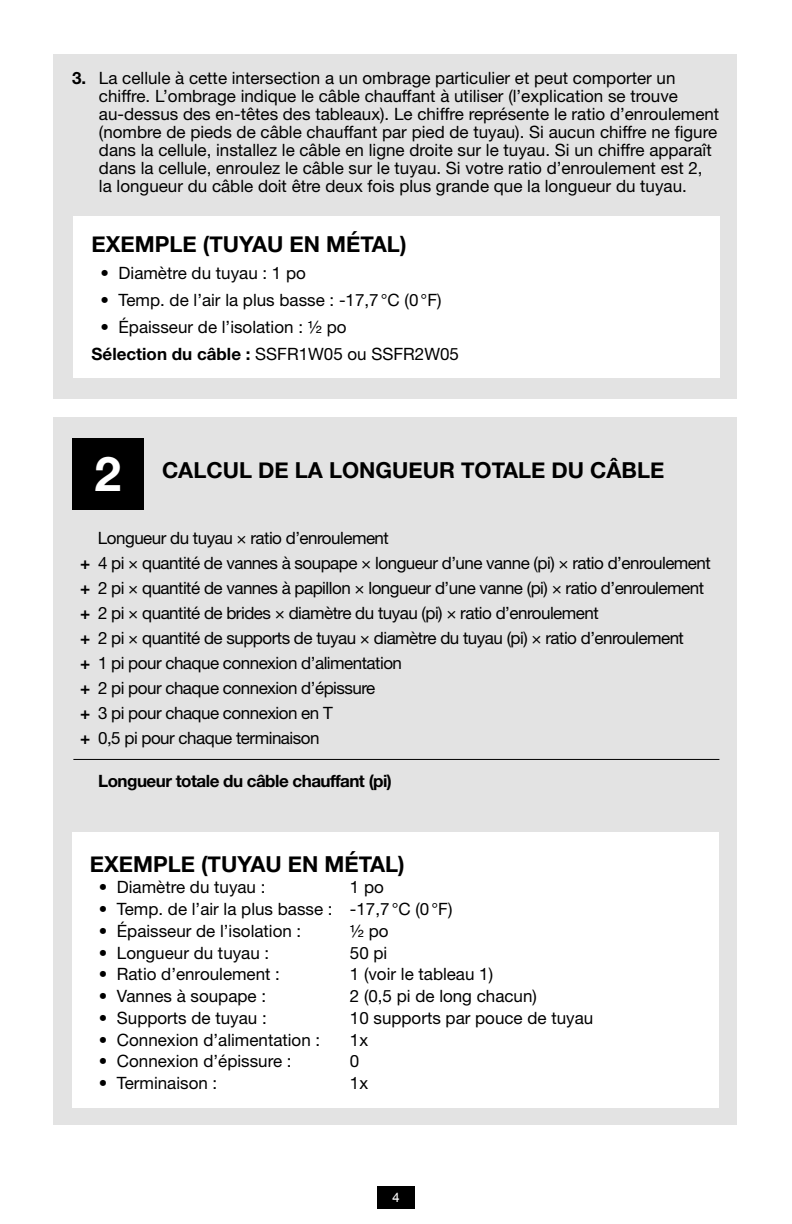
<style>
.page{position:relative;width:792px;height:1224px;background:#fff}
.page>*{position:absolute;margin:0;border:0;box-sizing:border-box;transform-origin:0 0}
.t1{font:700 22px "Helvetica Neue";color:#000}
.t2{font:17px/18px "Helvetica Neue LT Std";color:#000}
.t3{font:17px/25px "Helvetica Neue LT Std";letter-spacing:-.03em;color:#000}
.t4{font:700 17px "Helvetica Neue LT Std";letter-spacing:-.03em;color:#000}
.t5{font:13.2px "Arial";color:#fff}
.s1{font-weight:700}
.s2{font-family:"Helvetica Neue LT Std";font-size:48px;color:#fff}
</style>
<div class="page">
<div style="left:377px;top:1186px;width:38px;height:22px;background:#000"></div>
<div style="left:53px;top:54px;width:684px;height:345px;background:#e3e3e3"></div>
<div style="left:53px;top:418px;width:684px;height:707px;background:#e3e3e3"></div>
<hr style="left:73px;top:759px;width:646px;height:1px;background:#000">
<div style="left:73px;top:216px;width:647px;height:161px;background:#fff"></div>
<div style="left:72px;top:832px;width:647px;height:275px;background:#fff"></div>
<div style="left:72px;top:438px;width:72px;height:72px;background:#000"></div>
<p class="t2" style="left:99px;top:69px;width:622px;text-indent:-27px"><span class="s1">3.</span> La cellule à cette intersection a un ombrage particulier et peut comporter un chiffre. L’ombrage indique le câble chauffant à utiliser (l’explication se trouve au-dessus des en-têtes des tableaux). Le chiffre représente le ratio d’enroulement (nombre de pieds de câble chauffant par pied de tuyau). Si aucun chiffre ne figure dans la cellule, installez le câble en ligne droite sur le tuyau. Si un chiffre apparaît dans la cellule, enroulez le câble sur le tuyau. Si votre ratio d’enroulement est 2, la longueur du câble doit être deux fois plus grande que la longueur du tuyau.</p>
<p class="t1" style="left:92px;top:227px;width:316px">EXEMPLE (TUYAU EN MÉTAL)</p>
<p class="t2" style="left:101px;top:264px;width:207px">• Diamètre du tuyau : 1 po</p>
<p class="t2" style="left:101px;top:291px;width:343px">• Temp. de l’air la plus basse : -17,7°C (0°F)</p>
<p class="t2" style="left:92px;top:314px;width:369px;line-height:27px;text-indent:9px">• Épaisseur de l’isolation : ½ po<br><span class="s1">Sélection du câble :</span> SSFR1W05 ou SSFR2W05</p>
<p class="t1" style="left:95px;top:453px;width:571px"><span class="s2">2</span> CALCUL DE LA LONGUEUR TOTALE DU CÂBLE</p>
<p class="t3" style="left:80px;top:525px;width:632px;text-indent:18px">Longueur du tuyau × ratio d’enroulement<br><span class="s1">+</span> 4 pi × quantité de vannes à soupape × longueur d’une vanne (pi) × ratio d’enroulement <span class="s1">+</span> 2 pi × quantité de vannes à papillon × longueur d’une vanne (pi) × ratio d’enroulement <span class="s1">+</span> 2 pi × quantité de brides × diamètre du tuyau (pi) × ratio d’enroulement<br><span class="s1">+</span> 2 pi × quantité de supports de tuyau × diamètre du tuyau (pi) × ratio d’enroulement<br><span class="s1">+</span> 1 pi pour chaque connexion d’alimentation<br><span class="s1">+</span> 2 pi pour chaque connexion d’épissure<br><span class="s1">+</span> 3 pi pour chaque connexion en T<br><span class="s1">+</span> 0,5 pi pour chaque terminaison</p>
<p class="t4" style="left:98px;top:770px;width:295px">Longueur totale du câble chauffant (pi)</p>
<p class="t1" style="left:90px;top:846px;width:316px">EXEMPLE (TUYAU EN MÉTAL)</p>
<p class="t2" style="left:99px;top:878px;width:168px">• Diamètre du tuyau :</p>
<p class="t2" style="left:350px;top:878px;width:36px">1 po</p>
<p class="t2" style="left:99px;top:900px;width:355px">• Temp. de l’air la plus basse : -17,7°C (0°F)</p>
<p class="t2" style="left:99px;top:922px;width:204px">• Épaisseur de l’isolation :</p>
<p class="t2" style="left:350px;top:922px;width:40px">½ po</p>
<p class="t2" style="left:99px;top:943px;width:172px">• Longueur du tuyau :</p>
<p class="t2" style="left:350px;top:943px;width:39px">50 pi</p>
<p class="t2" style="left:99px;top:965px;width:183px">• Ratio d’enroulement :</p>
<p class="t2" style="left:350px;top:965px;width:145px">1 (voir le tableau 1)</p>
<p class="t2" style="left:99px;top:987px;width:169px">• Vannes à soupape :</p>
<p class="t2" style="left:350px;top:987px;width:189px">2 (0,5 pi de long chacun)</p>
<p class="t2" style="left:99px;top:1009px;width:169px">• Supports de tuyau :</p>
<p class="t2" style="left:350px;top:1009px;width:245px">10 supports par pouce de tuyau</p>
<p class="t2" style="left:99px;top:1030px;width:223px">• Connexion d’alimentation :</p>
<p class="t2" style="left:350px;top:1030px;width:20px">1x</p>
<p class="t2" style="left:99px;top:1052px;width:194px">• Connexion d’épissure :</p>
<p class="t2" style="left:350px;top:1052px;width:11px">0</p>
<p class="t2" style="left:99px;top:1074px;width:120px">• Terminaison :</p>
<p class="t2" style="left:350px;top:1074px;width:20px">1x</p>
<p class="t5" style="left:392px;top:1189px;width:9px">4</p>
</div>
